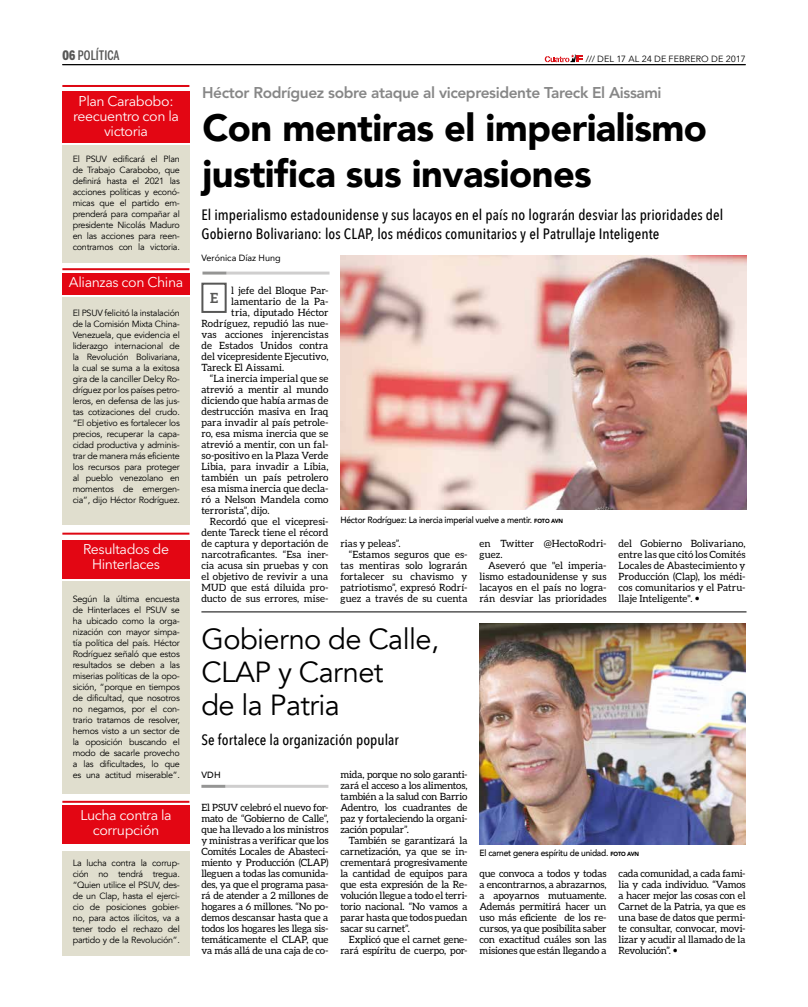
<style>
.page{position:relative;width:808px;height:1007px;background:#fff}
.page>*{position:absolute;margin:0;border:0;box-sizing:border-box;transform-origin:0 0}
.t1{font:900 38px/45.6px "Avenir";letter-spacing:-.015em;color:#000}
.t2{font:29px/33px "Avenir";letter-spacing:-.02em;color:#000}
.t3{font:800 15.5px "Avenir LT Std";letter-spacing:-.025em;color:#878787}
.t4{font:500 15px/19px "Avenir Next Condensed";letter-spacing:.005em;color:#000}
.t5{font:14px/15px "Avenir Next LT Pro";letter-spacing:-.025em;color:#fff;text-align:center}
.t6{font:700 14px "Aleo";color:#575756}
.t7{font:500 13px "Benton Sans Comp";color:#575756}
.t8{font:10px/11px "Aleo";letter-spacing:-.005em;color:#000;text-align:justify}
.t9{font:9px/11px "Avenir";letter-spacing:-.025em;color:#000;text-align:justify}
.t10{font:500 9px "Avenir";letter-spacing:-.025em;color:#000;scale:.94 1}
.t11{font:9px "Avenir Next";letter-spacing:.005em;color:#000}
.t12{font:9px "Avenir";color:#000}
.t13{font:500 9px "Avenir";letter-spacing:-.025em;color:#000}
.s1{font-weight:900}
.s2{font-weight:900;font-size:6px}
.s3{font-family:"Avenir Next Condensed";font-weight:700}
</style>
<div class="page">
<hr style="left:62px;top:64px;width:684px;height:1px;background:#000">
<svg style="left:545px;top:54px;width:38px;height:8px"></svg>
<div style="left:62px;top:91px;width:127px;height:51px;background:#e30613"></div>
<div style="left:62px;top:273px;width:127px;height:22px;background:#e30613"></div>
<div style="left:62px;top:540px;width:127px;height:38px;background:#e30613"></div>
<div style="left:62px;top:805px;width:127px;height:39px;background:#e30613"></div>
<hr style="left:62px;top:85px;width:127px;height:2px;background:#de0713">
<div style="left:62px;top:145px;width:127px;height:118px;background:#e0dece"></div>
<div style="left:62px;top:298px;width:127px;height:227px;background:#e0dece"></div>
<div style="left:62px;top:581px;width:127px;height:213px;background:#e0dece"></div>
<div style="left:62px;top:850px;width:127px;height:105px;background:#e0dece"></div>
<hr style="left:62px;top:268px;width:127px;height:2px;background:#de0713">
<hr style="left:62px;top:532px;width:127px;height:2px;background:#de0713">
<hr style="left:62px;top:800px;width:127px;height:2px;background:#de0713">
<div style="left:201px;top:282px;width:26px;height:31px;border:2px solid #575756"></div>
<img style="left:340px;top:255px;width:406px;height:255px">
<hr style="left:226px;top:271px;width:103px;height:3px;background:#b3b2b2">
<hr style="left:202px;top:271px;width:24px;height:3px;background:#575756">
<hr style="left:225px;top:784px;width:103px;height:3px;background:#b3b2b2">
<hr style="left:201px;top:784px;width:24px;height:3px;background:#575756">
<hr style="left:201px;top:611px;width:545px;height:1px;background:#000">
<img style="left:479px;top:624px;width:267px;height:220px">
<h3 class="t7" style="left:62px;top:48px;width:59px"><span class="s1">06</span> POLÍTICA</h3>
<h3 class="t5" style="left:73px;top:94px;width:107px">Plan Carabobo: reecuentro con la victoria</h3>
<p class="t9" style="left:73px;top:153px;width:109px">El PSUV edificará el Plan de Trabajo Carabobo, que definirá hasta el 2021 las acciones políticas y econó&shy;micas que el partido em&shy;prenderá para compañar al presidente Nicolás Maduro en las acciones para reen&shy;contrarnos con la victoria.</p>
<h3 class="t5" style="left:69px;top:275px;width:116px">Alianzas con China</h3>
<p class="t9" style="left:73px;top:307px;width:109px">El PSUV felicitó la instalación de la Comisión Mixta China-Venezuela, que evidencia el liderazgo internacional de la Revolución Bolivariana, la cual se suma a la exitosa gira de la canciller Delcy Ro&shy;dríguez por los países petro&shy;leros, en defensa de las jus&shy;tas cotizaciones del crudo. “El objetivo es fortalecer los precios, recuperar la capa&shy;cidad productiva y adminis&shy;trar de manera más eficiente los recursos para proteger al pueblo venezolano en momentos de emergen&shy;cia”, dijo Héctor Rodríguez.</p>
<h3 class="t5" style="left:83px;top:541px;width:87px">Resultados de<br>Hinterlaces</h3>
<p class="t9" style="left:73px;top:593px;width:109px">Según la última encuesta de Hinterlaces el PSUV se ha ubicado como la orga&shy;nización con mayor simpa&shy;tía política del país. Héctor Rodríguez señaló que estos resultados se deben a las miserias políticas de la opo&shy;sición, “porque en tiempos de dificultad, que nosotros no negamos, por el con&shy;trario tratamos de resolver, hemos visto a un sector de la oposición buscando el modo de sacarle provecho a las dificultades, lo que es una actitud miserable”.</p>
<h3 class="t5" style="left:80px;top:807px;width:93px">Lucha contra la corrupción</h3>
<p class="t9" style="left:73px;top:857px;width:109px">La lucha contra la corrup&shy;ción no tendrá tregua. “Quien utilice el PSUV, des&shy;de un Clap, hasta el ejerci&shy;cio de posiciones gobier&shy;no, para actos ilícitos, va a tener todo el rechazo del partido y de la Revolución”.</p>
<p class="t11" style="left:586px;top:51px;width:161px">/// DEL 17 AL 24 DE FEBRERO DE 2017</p>
<h3 class="t3" style="left:202px;top:83px;width:461px">Héctor Rodríguez sobre ataque al vicepresidente Tareck El Aissami</h3>
<h1 class="t1" style="left:202px;top:104px;width:506px">Con mentiras el imperialismo justifica sus invasiones</h1>
<h3 class="t4" style="left:201px;top:205px;width:523px">El imperialismo estadounidense y sus lacayos en el país no lograrán desviar las prioridades del<br>Gobierno Bolivariano: los CLAP, los médicos comunitarios y el Patrullaje Inteligente</h3>
<p class="t12" style="left:201px;top:250px;width:81px">Verónica Díaz Hung</p>
<p class="t8" style="left:231px;top:284px;width:99px">l jefe del Bloque Par-</p>
<p class="t8" style="left:231px;top:295px;width:99px">lamentario de la Pa-</p>
<p class="t8" style="left:231px;top:306px;width:99px">tria, diputado Héctor</p>
<p class="t8" style="left:201px;top:317px;width:129px">Rodríguez, repudió las nue-</p>
<p class="t8" style="left:201px;top:328px;width:129px">vas acciones injerencistas</p>
<p class="t8" style="left:201px;top:339px;width:129px">de Estados Unidos contra</p>
<p class="t8" style="left:201px;top:350px;width:129px">del vicepresidente Ejecutivo,</p>
<p class="t8" style="left:201px;top:361px;width:84px">Tareck El Aissami.</p>
<p class="t8" style="left:210px;top:372px;width:120px">“La inercia imperial que se</p>
<p class="t8" style="left:201px;top:383px;width:129px">atrevió a mentir al mundo</p>
<p class="t8" style="left:201px;top:394px;width:129px">diciendo que había armas de</p>
<p class="t8" style="left:201px;top:405px;width:129px">destrucción masiva en Iraq</p>
<p class="t8" style="left:201px;top:416px;width:129px">para invadir al país petrole-</p>
<p class="t8" style="left:201px;top:427px;width:128px">ro, esa misma inercia que se</p>
<p class="t8" style="left:201px;top:438px;width:129px">atrevió a mentir, con un fal-</p>
<p class="t8" style="left:201px;top:449px;width:128px">so-positivo en la Plaza Verde</p>
<p class="t8" style="left:201px;top:460px;width:129px">Libia, para invadir a Libia,</p>
<p class="t8" style="left:201px;top:471px;width:129px">también un país petrolero</p>
<p class="t8" style="left:201px;top:482px;width:129px">esa misma inercia que decla-</p>
<p class="t8" style="left:201px;top:493px;width:129px">ró a Nelson Mandela como</p>
<p class="t8" style="left:201px;top:504px;width:70px">terrorista”, dijo.</p>
<p class="t8" style="left:210px;top:515px;width:120px">Recordó que el vicepresi-</p>
<p class="t8" style="left:201px;top:526px;width:129px">dente Tareck tiene el récord</p>
<p class="t8" style="left:201px;top:537px;width:129px">de captura y deportación de</p>
<p class="t8" style="left:201px;top:548px;width:129px">narcotraficantes. “Esa iner-</p>
<p class="t8" style="left:201px;top:559px;width:129px">cia acusa sin pruebas y con</p>
<p class="t8" style="left:201px;top:570px;width:128px">el objetivo de revivir a una</p>
<p class="t8" style="left:201px;top:581px;width:129px">MUD que está diluida pro-</p>
<p class="t8" style="left:201px;top:592px;width:129px">ducto de sus errores, mise-</p>
<h3 class="t6" style="left:210px;top:289px;width:10px">E</h3>
<p class="t10" style="left:340px;top:512px;width:238px">Héctor Rodríguez: La inercia imperial vuelve a mentir. <span class="s2">FOTO AVN</span></p>
<p class="t8" style="left:340px;top:537px;width:62px">rias y peleas”.</p>
<p class="t8" style="left:349px;top:548px;width:120px">“Estamos seguros que es-</p>
<p class="t8" style="left:340px;top:559px;width:129px">tas mentiras solo lograrán</p>
<p class="t8" style="left:340px;top:570px;width:129px">fortalecer su chavismo y</p>
<p class="t8" style="left:340px;top:581px;width:129px">patriotismo”, expresó Rodrí-</p>
<p class="t8" style="left:340px;top:592px;width:129px">guez a través de su cuenta</p>
<p class="t8" style="left:479px;top:537px;width:129px">en Twitter @HectoRodri&shy;guez.</p>
<p class="t8" style="left:479px;top:559px;width:129px;text-indent:9px">Aseveró que "el imperia&shy;lismo estadounidense y sus lacayos en el país no logra&shy;rán desviar las prioridades</p>
<h2 class="t2" style="left:201px;top:622px;width:239px">Gobierno de Calle,<br>CLAP y Carnet<br>de la Patria</h2>
<h3 class="t4" style="left:201px;top:729px;width:199px">Se fortalece la organización popular</h3>
<p class="t8" style="left:618px;top:537px;width:129px">del Gobierno Bolivariano, entre las que citó los Comités Locales de Abastecimiento y Producción (Clap), los médi&shy;cos comunitarios y el Patru&shy;llaje Inteligente". <span class="s3">•</span></p>
<p class="t13" style="left:201px;top:767px;width:21px">VDH</p>
<p class="t8" style="left:201px;top:801px;width:129px">El PSUV celebró el nuevo for&shy;mato de “Gobierno de Calle”, que ha llevado a los ministros y ministras a verificar que los Comités Locales de Abasteci&shy;miento y Producción (CLAP) lleguen a todas las comunida&shy;des, ya que el programa pasa&shy;rá de atender a 2 millones de hogares a 6 millones. “No po&shy;demos descansar hasta que a todos los hogares les llega sis&shy;temáticamente el CLAP, que va más allá de una caja de co-</p>
<p class="t8" style="left:340px;top:768px;width:129px">mida, porque no solo garanti&shy;zará el acceso a los alimentos, también a la salud con Barrio Adentro, los cuadrantes de paz y fortaleciendo la organi&shy;zación popular”.</p>
<p class="t8" style="left:340px;top:834px;width:129px;text-indent:8px">También se garantizará la carnetización, ya que se in&shy;crementará progresivamente la cantidad de equipos para que esta expresión de la Re&shy;volución llegue a todo el terri&shy;torio nacional. “No vamos a parar hasta que todos puedan sacar su carnet”.</p>
<p class="t8" style="left:340px;top:933px;width:129px;text-align:right">Explicó que el carnet gene&shy;rará espíritu de cuerpo, por-</p>
<p class="t10" style="left:479px;top:844px;width:171px">El carnet genera espíritu de unidad. <span class="s2">FOTO AVN</span></p>
<p class="t8" style="left:479px;top:867px;width:129px">que convoca a todos y todas a encontrarnos, a abrazarnos, a apoyarnos mutuamente.<br>Además permitirá hacer un uso más eficiente de los re&shy;cursos, ya que posibilita saber con exactitud cuáles son las misiones que están llegando a</p>
<p class="t8" style="left:618px;top:867px;width:129px">cada comunidad, a cada fami&shy;lia y cada individuo. “Vamos a hacer mejor las cosas con el Carnet de la Patria, ya que es una base de datos que permi&shy;te consultar, convocar, movi&shy;lizar y acudir al llamado de la Revolución”. <span class="s3">•</span></p>
</div>
